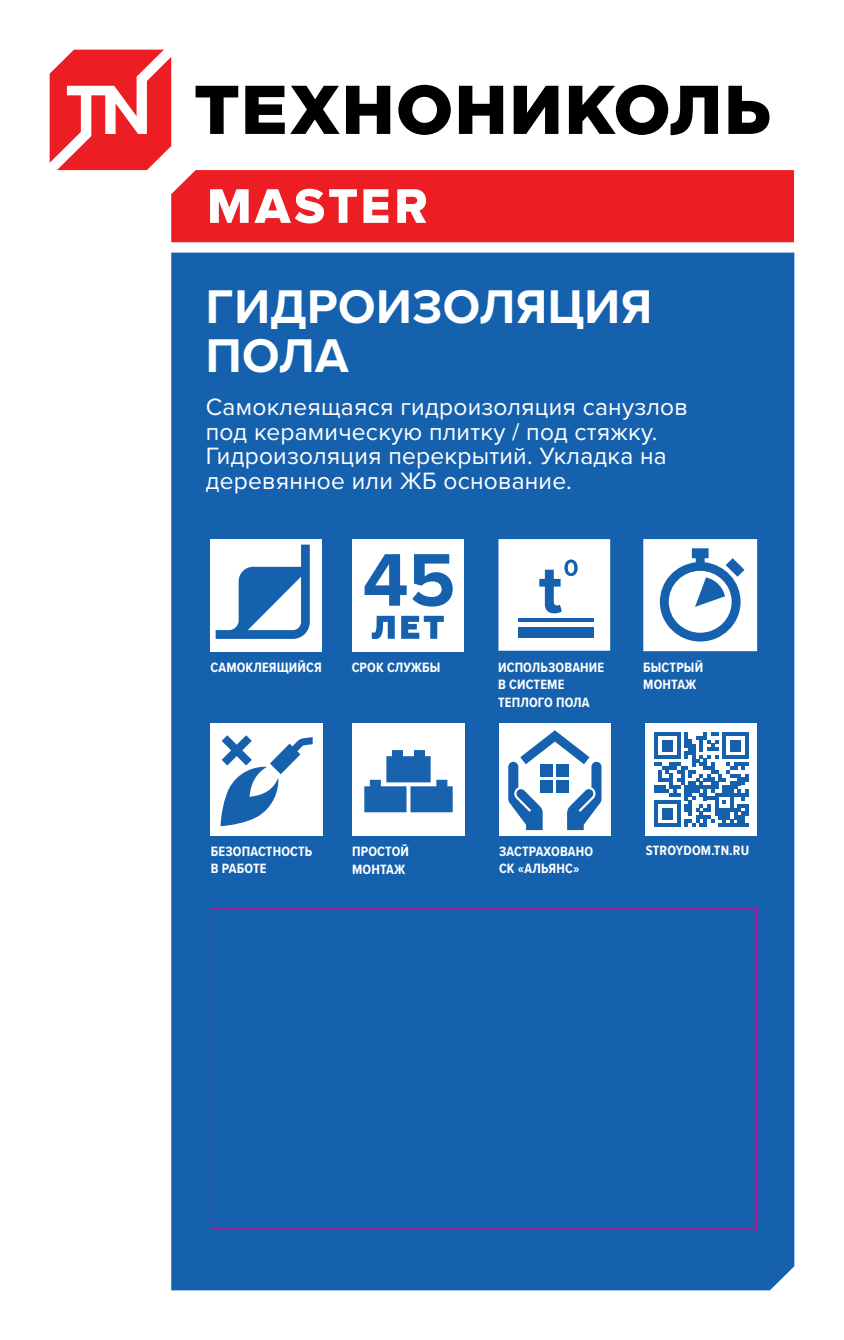
<style>
.page{position:relative;width:844px;height:1340px;background:#fff}
.page>*{position:absolute;margin:0;border:0;box-sizing:border-box;transform-origin:0 0}
.t1{font:700 77.35px "Proxima Nova";color:#1561ae}
.t2{font:700 49px/49px "Proxima Nova";letter-spacing:.01em;color:#fff}
.t3{font:24.5px/24.5px "Proxima Nova";letter-spacing:.01em;color:#fff}
.t4{font:700 14px/17.5px "Proxima Nova Cond";letter-spacing:.01em;color:#fff}
</style>
<div class="page">
<div style="left:171px;top:252px;width:623px;height:1038px;background:#1561ae"></div>
<svg style="left:50px;top:50px;width:743px;height:192px"></svg>
<div style="left:499px;top:723px;width:111px;height:112px;background:#fff"></div>
<svg style="left:508px;top:730px;width:93px;height:100px"></svg>
<svg style="left:643px;top:539px;width:114px;height:112px"></svg>
<div style="left:210px;top:539px;width:112px;height:112px;background:#fff"></div>
<svg style="left:215px;top:544px;width:95px;height:95px"></svg>
<div style="left:352px;top:539px;width:111px;height:112px;background:#fff"></div>
<svg style="left:371px;top:616px;width:23px;height:23px"></svg>
<svg style="left:401px;top:616px;width:43px;height:22px"></svg>
<div style="left:210px;top:723px;width:112px;height:112px;background:#fff"></div>
<svg style="left:220px;top:735px;width:92px;height:91px"></svg>
<svg style="left:498px;top:539px;width:112px;height:111px"></svg>
<div style="left:518px;top:626px;width:76px;height:11px;background:#1561ae"></div>
<hr style="left:518px;top:618px;width:76px;height:4px;background:#1561ae">
<div style="left:645px;top:723px;width:112px;height:112px;background:#fff"></div>
<svg style="left:654px;top:732px;width:94px;height:94px"></svg>
<div style="left:352px;top:723px;width:113px;height:112px;background:#fff"></div>
<svg style="left:364px;top:750px;width:88px;height:62px"></svg>
<h2 class="t2" style="left:206px;top:284px;width:448px">ГИДРОИЗОЛЯЦИЯ<br>ПОЛА</h2>
<h3 class="t3" style="left:206px;top:395px;width:483px">Самоклеящаяся гидроизоляция санузлов под керамическую плитку / под стяжку.<br>Гидроизоляция перекрытий. Укладка на деревянное или ЖБ основание.</h3>
<h1 class="t1" style="left:362px;top:534px;width:94px">45</h1>
<p class="t4" style="left:210px;top:658px;width:113px">САМОКЛЕЯЩИЙСЯ</p>
<p class="t4" style="left:351px;top:658px;width:90px">СРОК СЛУЖБЫ</p>
<p class="t4" style="left:498px;top:658px;width:108px">ИСПОЛЬЗОВАНИЕ<br>В СИСТЕМЕ<br>ТЕПЛОГО ПОЛА</p>
<p class="t4" style="left:643px;top:658px;width:61px">БЫСТРЫЙ<br>МОНТАЖ</p>
<p class="t4" style="left:211px;top:842px;width:103px">БЕЗОПАСТНОСТЬ<br>В РАБОТЕ</p>
<p class="t4" style="left:352px;top:843px;width:58px">ПРОСТОЙ</p>
<p class="t4" style="left:645px;top:842px;width:105px">STROYDOM.TN.RU</p>
<p class="t4" style="left:499px;top:842px;width:96px">ЗАСТРАХОВАНО<br>СК «АЛЬЯНС»</p>
<p class="t4" style="left:352px;top:860px;width:55px">МОНТАЖ</p>
</div>
